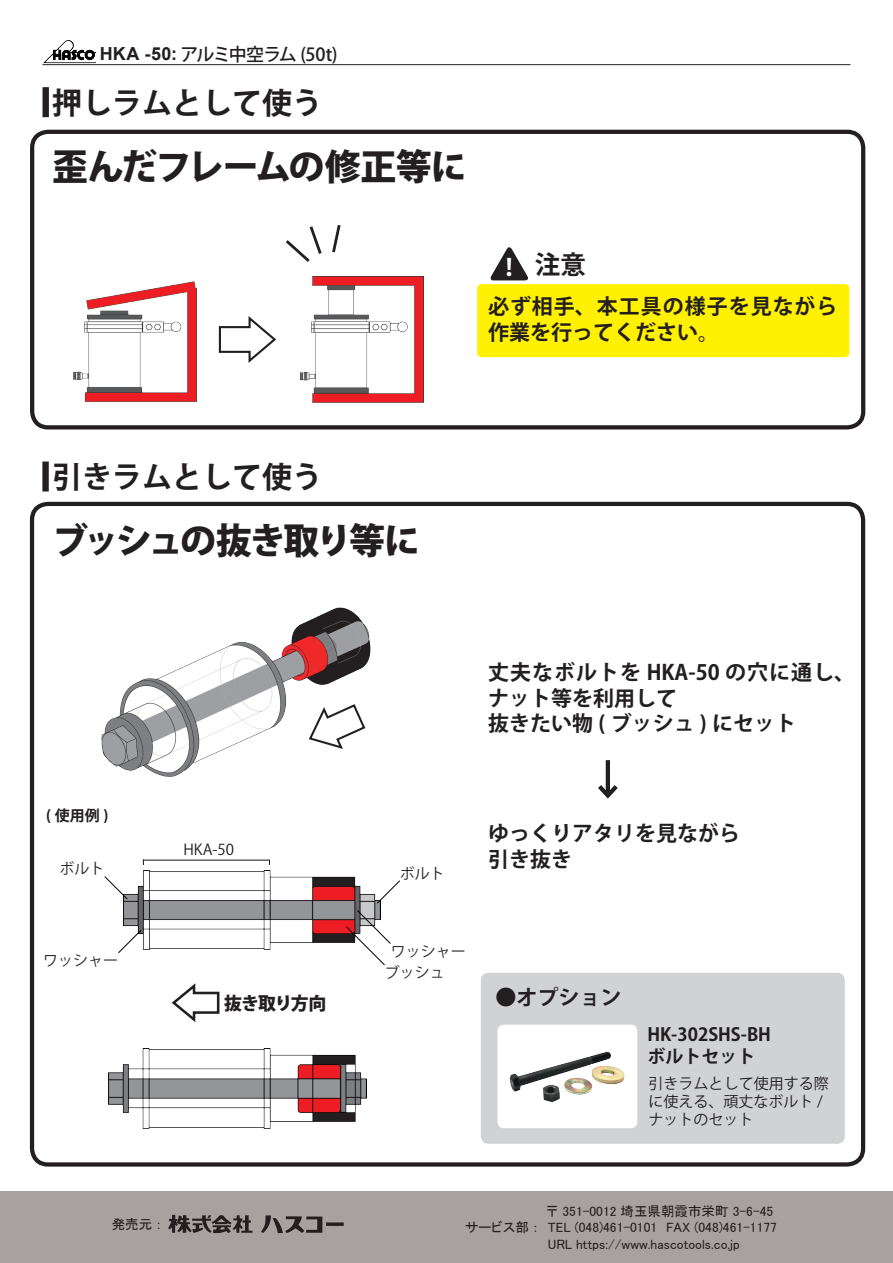
<style>
.page{position:relative;width:893px;height:1263px;background:#fff}
.page>*{position:absolute;margin:0;border:0;box-sizing:border-box;transform-origin:0 0}
.t1{font:800 36px "Koz Go Pro";letter-spacing:-.035em;color:#231f20}
.t2{font:800 36px "Koz Go Pro";letter-spacing:-.09em;color:#231f20}
.t3{font:700 30px "Koz Go Pr 6 N";color:#231f20}
.t4{font:700 25.5px "Koz Go Pr 6 N";color:#231f20}
.t5{font:700 23.55px "Koz Go Pr 6 N";color:#fff}
.t6{font:700 21px/25.5px "Koz Go Pr 6 N";color:#231f20}
.t7{font:700 21px/25.5px "Koz Go Pr 6 N";letter-spacing:.045em;color:#231f20}
.t8{font:500 18px "Koz Go Pro";letter-spacing:-.095em;color:#231f20}
.t9{font:700 18px "Koz Go Pr 6 N";color:#231f20}
.t10{font:800 18px "Koz Go Pro";letter-spacing:-.065em;color:#231f20}
.t11{font:15px/18px "Koz Go Pr 6 N";color:#231f20}
.t12{font:700 15px "Koz Go Pr 6 N";color:#231f20}
.t13{font:13.5px "MS P Gothic";color:#231f20}
.s1{font-family:"Arial";font-weight:700}
</style>
<div class="page">
<svg style="left:286px;top:226px;width:36px;height:36px"></svg>
<svg style="left:332px;top:225px;width:9px;height:28px"></svg>
<div style="left:477px;top:284px;width:372px;height:73px;background:#fff101;border-radius:5px"></div>
<div style="left:0;top:1192px;width:893px;height:71px;background:#a7a2a0"></div>
<svg style="left:261px;top:1215px;width:83px;height:18px"></svg>
<svg style="left:168px;top:1215px;width:84px;height:18px"></svg>
<img style="left:43px;top:40px;width:53px;height:23px">
<div style="left:43px;top:87px;width:6px;height:30px;background:#231f20"></div>
<div style="left:30px;top:130px;width:835px;height:299px;border:4px solid #231f20;border-radius:16px"></div>
<div style="left:30px;top:502px;width:835px;height:664px;border:4px solid #231f20;border-radius:16px"></div>
<hr style="left:43px;top:64px;width:807px;height:1px;background:#231f20">
<div style="left:42px;top:461px;width:7px;height:30px;background:#231f20"></div>
<img style="left:73px;top:281px;width:123px;height:121px">
<img style="left:300px;top:277px;width:123px;height:125px">
<svg style="left:218px;top:316px;width:58px;height:47px"></svg>
<img style="left:101px;top:607px;width:270px;height:170px">
<svg style="left:307px;top:703px;width:60px;height:47px"></svg>
<hr style="left:606px;top:760px;width:4px;height:35px;background:#231f20">
<svg style="left:598px;top:780px;width:20px;height:19px"></svg>
<div style="left:481px;top:973px;width:364px;height:171px;background:#d1d2d4;border-radius:8px"></div>
<img style="left:123px;top:870px;width:233px;height:80px">
<svg style="left:171px;top:983px;width:49px;height:39px"></svg>
<hr style="left:143px;top:859px;width:126px;height:2px;background:#231f20">
<svg style="left:490px;top:247px;width:38px;height:33px"></svg>
<img style="left:109px;top:1049px;width:257px;height:79px">
<div style="left:497px;top:1025px;width:140px;height:103px;background:#fff;border-radius:6px"></div>
<img style="left:509px;top:1051px;width:116px;height:52px">
<svg style="left:118px;top:929px;width:24px;height:25px"></svg>
<svg style="left:104px;top:875px;width:25px;height:25px"></svg>
<svg style="left:345px;top:879px;width:55px;height:87px"></svg>
<p class="t8" style="left:100px;top:43px;width:239px"><span class="s1">HKA -50:</span> アルミ中空ラム (50 (t</p>
<p class="t3" style="left:52px;top:86px;width:272px">押しラムとして使う</p>
<p class="t1" style="left:52px;top:143px;width:416px">歪んだフレームの修正等に</p>
<p class="t5" style="left:498px;top:254px;width:25px">！</p>
<p class="t4" style="left:535px;top:250px;width:52px">注意</p>
<p class="t7" style="left:488px;top:294px;width:351px">必ず相手、本工具の様子を見ながら作業を行ってください。</p>
<p class="t3" style="left:52px;top:460px;width:272px">引きラムとして使う</p>
<p class="t2" style="left:52px;top:517px;width:369px">ブッシュの抜き取り等に</p>
<p class="t12" style="left:46px;top:807px;width:64px">( 使用例 (</p>
<p class="t11" style="left:59px;top:860px;width:46px">ボルト</p>
<p class="t11" style="left:43px;top:952px;width:76px">ワッシャー</p>
<p class="t11" style="left:183px;top:841px;width:52px">HKA-50</p>
<p class="t10" style="left:224px;top:991px;width:104px">抜き取り方向</p>
<p class="t6" style="left:488px;top:660px;width:368px">丈夫なボルトを HKA-50 の穴に通し、ナット等を利用して</p>
<p class="t6" style="left:488px;top:711px;width:309px">抜きたい物 ( ブッシュ ) にセット</p>
<p class="t11" style="left:400px;top:864px;width:46px">ボルト</p>
<p class="t6" style="left:488px;top:821px;width:253px">ゆっくりアタリを見ながら</p>
<p class="t6" style="left:488px;top:847px;width:85px">引き抜き</p>
<p class="t11" style="left:391px;top:943px;width:76px">ワッシャー</p>
<p class="t11" style="left:385px;top:964px;width:61px">ブッシュ</p>
<p class="t6" style="left:496px;top:985px;width:127px">●オプション</p>
<p class="t9" style="left:647px;top:1024px;width:125px">HK-302SHS-BH</p>
<p class="t9" style="left:647px;top:1046px;width:109px">ボルトセット</p>
<p class="t11" style="left:648px;top:1074px;width:182px">引きラムとして使用する際に使える、頑丈なボルト /</p>
<p class="t11" style="left:648px;top:1110px;width:106px">ナットのセット</p>
<p class="t13" style="left:112px;top:1217px;width:52px">発売元：</p>
<p class="t13" style="left:465px;top:1220px;width:75px">サービス部：</p>
<p class="t13" style="left:546px;top:1204px;width:229px">〒 351-0012 埼玉県朝霞市栄町 3-6-45</p>
<p class="t13" style="left:548px;top:1220px;width:231px">TEL (048)461-0101　FAX )048(461-1177</p>
<p class="t13" style="left:548px;top:1237px;width:194px">URL https://www.hascotools.co j p.</p>
</div>
